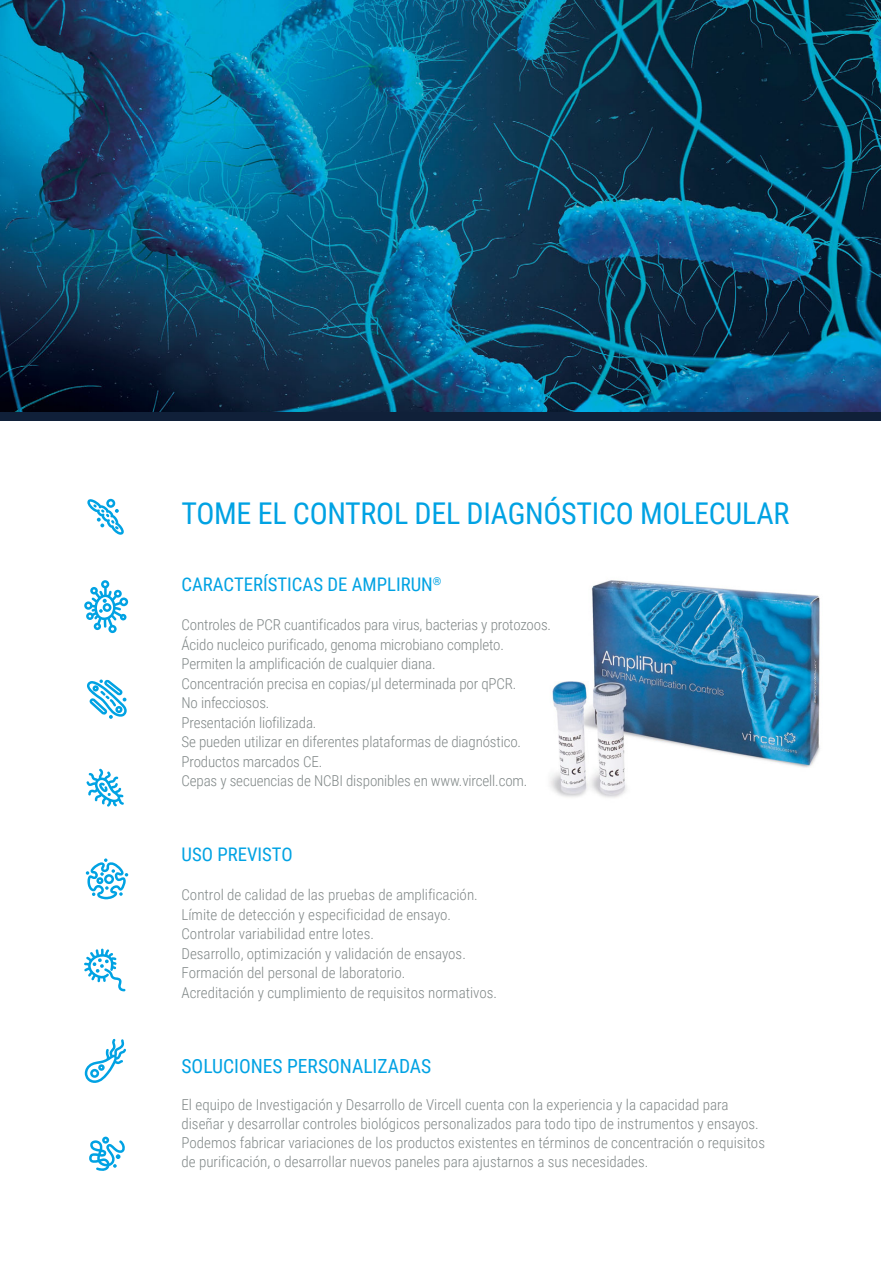
<style>
.page{position:relative;width:881px;height:1263px;background:#fff}
.page>*{position:absolute;margin:0;border:0;box-sizing:border-box;transform-origin:0 0}
.t1{font:30px "Roboto Condensed";letter-spacing:-.01em;color:#00a2e3}
.t2{font:19.5px "Roboto Condensed";color:#00a2e3}
.t3{font:18.75px "Roboto Condensed";color:#00a2e3}
.t4{font:300 15px/19.5px "Roboto Condensed";color:#818888}
</style>
<div class="page">
<img style="left:550px;top:580px;width:270px;height:218px">
<img style="left:0;top:0;width:880px;height:412px">
<div style="left:0;top:412px;width:880px;height:9px;background:#102039"></div>
<svg style="left:86px;top:769px;width:38px;height:38px"></svg>
<svg style="left:87px;top:679px;width:40px;height:40px"></svg>
<svg style="left:86px;top:858px;width:42px;height:41px"></svg>
<svg style="left:84px;top:580px;width:44px;height:53px"></svg>
<svg style="left:87px;top:499px;width:37px;height:36px"></svg>
<svg style="left:84px;top:948px;width:41px;height:43px"></svg>
<svg style="left:85px;top:1039px;width:41px;height:44px"></svg>
<svg style="left:89px;top:1136px;width:36px;height:35px"></svg>
<h1 class="t1" style="left:181px;top:496px;width:609px">TOME EL CONTROL DEL DIAGNÓSTICO MOLECULAR</h1>
<p class="t3" style="left:181px;top:574px;width:261px">CARACTERÍSTICAS DE AMPLIRUN<sup>®</sup></p>
<p class="t4" style="left:181px;top:615px;width:371px">Controles de PCR cuantificados para virus, bacterias y protozoos.<br>Ácido nucleico purificado, genoma microbiano completo.<br>Permiten la amplificación de cualquier diana.<br>Concentración precisa en copias/μl determinada por qPCR.<br>No infecciosos.<br>Presentación liofilizada.<br>Se pueden utilizar en diferentes plataformas de diagnóstico.<br>Productos marcados CE.<br>Cepas y secuencias de NCBI disponibles en www.vircell.com.</p>
<p class="t3" style="left:181px;top:844px;width:113px">USO PREVISTO</p>
<p class="t4" style="left:181px;top:885px;width:317px">Control de calidad de las pruebas de amplificación.<br>Límite de detección y especificidad de ensayo.<br>Controlar variabilidad entre lotes.<br>Desarrollo, optimización y validación de ensayos.<br>Formación del personal de laboratorio.<br>Acreditación y cumplimiento de requisitos normativos.</p>
<h2 class="t2" style="left:181px;top:1055px;width:251px">SOLUCIONES PERSONALIZADAS</h2>
<p class="t4" style="left:181px;top:1096px;width:584px;line-height:18.8px">El equipo de Investigación y Desarrollo de Vircell cuenta con la experiencia y la capacidad para diseñar y desarrollar controles biológicos personalizados para todo tipo de instrumentos y ensayos.<br>Podemos fabricar variaciones de los productos existentes en términos de concentración o requisitos de purificación, o desarrollar nuevos paneles para ajustarnos a sus necesidades.</p>
</div>
